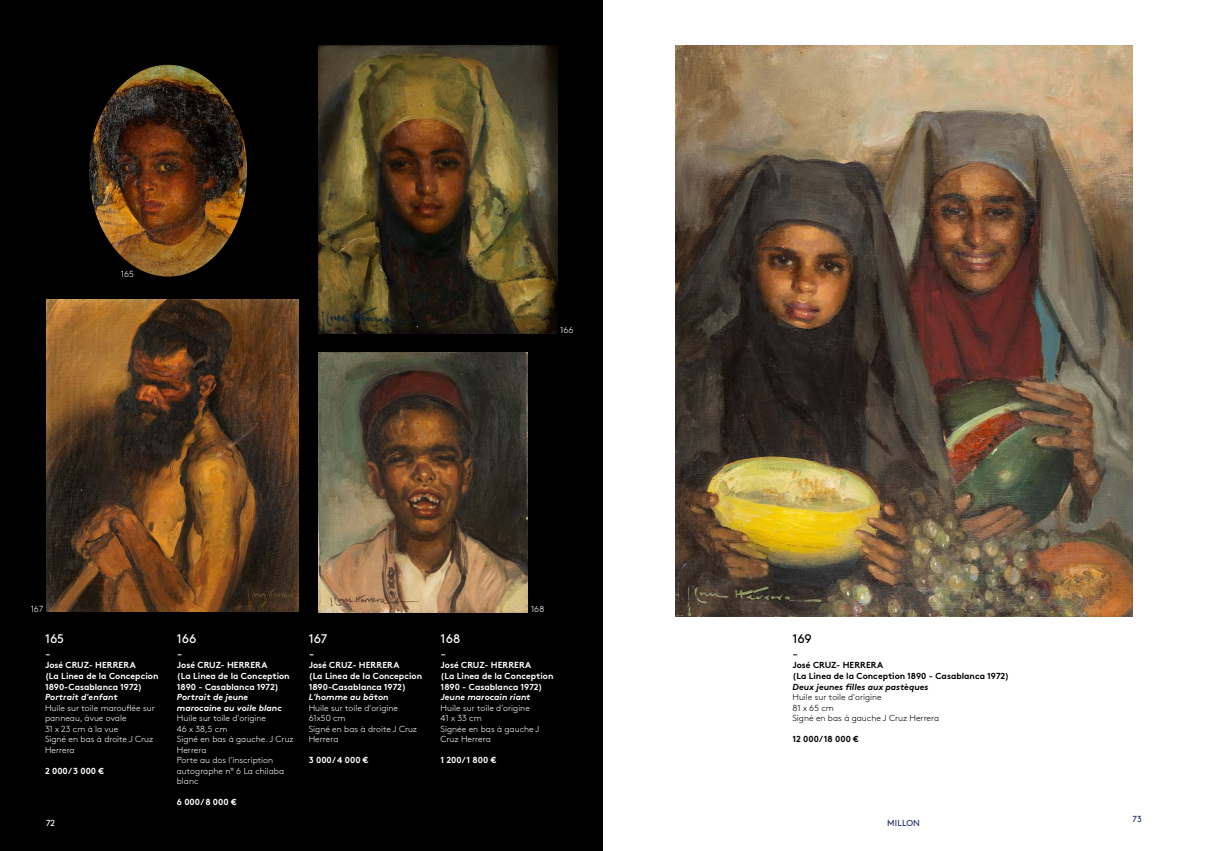
<style>
.page{position:relative;width:1205px;height:851px;background:#fff}
.page>*{position:absolute;margin:0;border:0;box-sizing:border-box;transform-origin:0 0}
.t1{font:12.5px/15px "Brown Pro";color:#fff}
.t2{font:12.5px/15px "Brown Pro";color:#000}
.t3{font:300 8.75px/10.5px "Brown Pro";color:#fff}
.t4{font:700 8.75px/10.5px "Brown Pro";color:#fff}
.t5{font:italic 700 8.75px/10.5px "Brown Pro";color:#fff}
.t6{font:700 8.75px/10.5px "Brown Pro";color:#000}
.t7{font:300 8.75px/10.5px "Brown Pro";color:#000}
.t8{font:italic 700 8.75px "Brown Pro";color:#000}
.t9{font:8.75px "Brown Pro";letter-spacing:.015em;color:#232c6b}
.t10{font:8.75px "Brown Pro";color:#fff}
</style>
<div class="page">
<div style="left:0;top:0;width:602px;height:850px;background:#000"></div>
<img style="left:46px;top:300px;width:253px;height:312px">
<img style="left:318px;top:46px;width:239px;height:287px">
<img style="left:318px;top:353px;width:209px;height:259px">
<img style="left:89px;top:65px;width:158px;height:211px">
<img style="left:675px;top:45px;width:457px;height:572px">
<p class="t3" style="left:121px;top:268px;width:15px">165</p>
<p class="t3" style="left:560px;top:324px;width:15px">166</p>
<p class="t3" style="left:31px;top:603px;width:14px">167</p>
<p class="t3" style="left:531px;top:603px;width:15px">168</p>
<h1 class="t1" style="left:45px;top:630px;width:21px">165 -</h1>
<p class="t4" style="left:45px;top:659px;width:115px">José CRUZ- HERRERA<br>(La Linea de la Concepcion<br>1890-Casablanca 1972)</p>
<p class="t5" style="left:45px;top:690px;width:74px">Portrait d'enfant</p>
<p class="t3" style="left:45px;top:701px;width:111px">Huile sur toile marouflée sur panneau, àvue ovale<br>31 x 23 cm à la vue<br>Signé en bas à droite J Cruz<br>Herrera</p>
<p class="t4" style="left:45px;top:764px;width:61px">2 000/ 3 000 €</p>
<p class="t10" style="left:46px;top:815px;width:11px">72</p>
<h1 class="t1" style="left:177px;top:630px;width:21px">166 -</h1>
<p class="t4" style="left:177px;top:659px;width:114px">José CRUZ- HERRERA<br>(La Linea de la Conception<br>1890 - Casablanca 1972)</p>
<p class="t5" style="left:177px;top:690px;width:106px">Portrait de jeune marocaine au voile blanc</p>
<p class="t3" style="left:177px;top:712px;width:118px">Huile sur toile d'origine<br>46 x 38,5 cm<br>Signé en bas à gauche. J Cruz<br>Herrera<br>Porte au dos l'inscription autographe n° 6 La chilaba blanc</p>
<p class="t4" style="left:177px;top:795px;width:61px">6 000/ 8 000 €</p>
<h1 class="t1" style="left:309px;top:630px;width:20px">167 -</h1>
<p class="t4" style="left:309px;top:659px;width:115px">José CRUZ- HERRERA<br>(La Linea de la Concepcion<br>1890-Casablanca 1972)</p>
<p class="t5" style="left:309px;top:690px;width:81px">L'homme au bâton</p>
<p class="t3" style="left:309px;top:701px;width:110px">Huile sur toile d'origine<br>61x50 cm<br>Signé en bas à droite J Cruz<br>Herrera</p>
<p class="t4" style="left:309px;top:753px;width:61px">3 000/ 4 000 €</p>
<h1 class="t1" style="left:441px;top:630px;width:21px">168 -</h1>
<p class="t4" style="left:441px;top:659px;width:114px">José CRUZ- HERRERA<br>(La Linea de la Conception<br>1890 - Casablanca 1972)</p>
<p class="t5" style="left:441px;top:690px;width:92px">Jeune marocain riant</p>
<p class="t3" style="left:441px;top:701px;width:100px">Huile sur toile d'origine<br>41 x 33 cm<br>Signée en bas à gauche J<br>Cruz Herrera</p>
<p class="t4" style="left:441px;top:753px;width:57px">1 200/ 1 800 €</p>
<h1 class="t2" style="left:792px;top:630px;width:21px">169 -</h1>
<p class="t6" style="left:792px;top:659px;width:218px">José CRUZ- HERRERA<br>(La Linea de la Conception 1890 - Casablanca 1972)</p>
<p class="t8" style="left:792px;top:679px;width:137px">Deux jeunes filles aux pastèques</p>
<p class="t7" style="left:792px;top:691px;width:148px">Huile sur toile d'origine<br>81 x 65 cm<br>Signé en bas à gauche J Cruz Herrera</p>
<p class="t6" style="left:792px;top:732px;width:68px">12 000/ 18 000 €</p>
<p class="t9" style="left:887px;top:815px;width:34px">MILLON</p>
<p class="t9" style="left:1132px;top:811px;width:11px">73</p>
</div>
